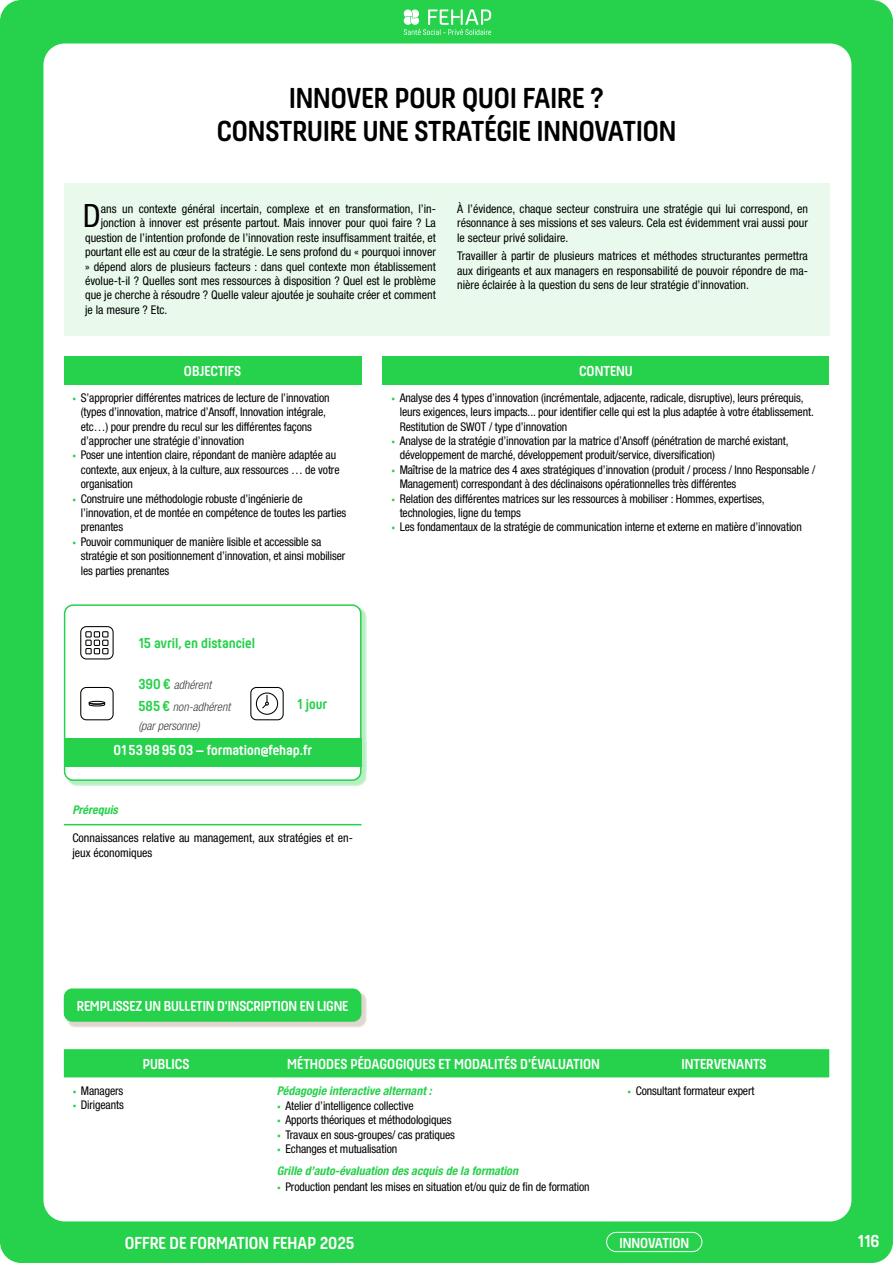
<style>
.page{position:relative;width:893px;height:1263px;background:#26d14b}
.page>*{position:absolute;margin:0;border:0;box-sizing:border-box;transform-origin:0 0}
.t1{font:condensed 32.1px "Helvetica Neue LT Pro";color:#000}
.t2{font:700 30px/33px "Hansom FY";color:#000;text-align:center}
.t3{font:700 18px "Hansom FY";color:#fff}
.t4{font:700 15px "Hansom FY";color:#fff}
.t5{font:700 15px "Hansom FY";color:#26d14b}
.t6{font:condensed 12px/14.4px "Helvetica Neue LT Pro";letter-spacing:-.01em;color:#000}
.t7{font:italic 700 condensed 12px/22.5px "Helvetica Neue LT Pro";color:#26d14b}
.t8{font:italic 300 condensed 12px/22.2px "Helvetica Neue LT Pro";color:#3c3c3b}
.s1{font-family:"Acumin Variable Concept";font-stretch:normal;color:#26d14b}
.s2{font-family:"Hansom FY";font-weight:700;font-style:normal;font-stretch:normal;font-size:15px;color:#26d14b}
.s3{font-family:"Acumin Variable Concept";font-weight:400;font-style:normal;font-stretch:normal}
.s4{font-weight:400;font-style:normal;color:#000}
</style>
<div class="page">
<div style="left:43px;top:43px;width:808px;height:1178px;background:#fff;border-radius:21px"></div>
<svg style="left:404px;top:9px;width:87px;height:26px"></svg>
<div style="left:606px;top:1232px;width:96px;height:20px;border:1px solid #fff;border-radius:10px"></div>
<div style="left:64px;top:1049px;width:765px;height:28px;background:#26d14b"></div>
<div style="left:383px;top:356px;width:446px;height:29px;background:#26d14b"></div>
<div style="left:64px;top:356px;width:297px;height:29px;background:#26d14b"></div>
<div style="left:64px;top:183px;width:765px;height:152px;background:#e9faed"></div>
<hr style="left:64px;top:824px;width:297px;height:1px;background:#26d14b">
<div style="left:67px;top:993px;width:300px;height:34px;background:#dfd7cd"></div>
<div style="left:64px;top:988px;width:297px;height:34px;background:#26d14b;border-radius:9px"></div>
<div style="left:68px;top:609px;width:299px;height:177px;background:#26d14b;opacity:.33"></div>
<div style="left:65px;top:605px;width:296px;height:175px;background:#fff;border-radius:9px"></div>
<div style="left:64px;top:738px;width:297px;height:28px;background:#26d14b"></div>
<div style="left:80px;top:626px;width:34px;height:33px;border:1px solid #000;border-radius:6px"></div>
<div style="left:85px;top:631px;width:7px;height:6px;border:1px solid #000"></div>
<div style="left:102px;top:631px;width:7px;height:6px;border:1px solid #000"></div>
<div style="left:85px;top:640px;width:7px;height:6px;border:1px solid #000"></div>
<div style="left:102px;top:640px;width:7px;height:6px;border:1px solid #000"></div>
<div style="left:85px;top:648px;width:7px;height:6px;border:1px solid #000"></div>
<svg style="left:94px;top:631px;width:6px;height:23px"></svg>
<div style="left:102px;top:648px;width:7px;height:6px;border:1px solid #000"></div>
<div style="left:80px;top:687px;width:34px;height:33px;border:1px solid #000;border-radius:6px"></div>
<div style="left:89px;top:701px;width:16px;height:4px;border:1px solid #000;border-radius:50%"></div>
<svg style="left:88px;top:702px;width:18px;height:5px"></svg>
<div style="left:256px;top:692px;width:22px;height:23px;border:1px solid #000;border-radius:50%"></div>
<svg style="left:261px;top:695px;width:8px;height:14px"></svg>
<div style="left:250px;top:687px;width:34px;height:33px;border:1px solid #000;border-radius:6px"></div>
<div style="left:64px;top:604px;width:297px;height:177px;border:2px solid #26d14b;border-radius:9px"></div>
<h2 class="t2" style="left:217px;top:81px;width:461px">INNOVER POUR QUOI FAIRE ?<br>CONSTRUIRE UNE STRATÉGIE INNOVATION</h2>
<h1 class="t1" style="left:83px;top:197px;width:19px">D</h1>
<p class="t6" style="left:101px;top:201px;width:337px">ans un contexte général incertain, complexe et en transformation, l’in-</p>
<p class="t6" style="left:101px;top:216px;width:337px">jonction à innover est présente partout. Mais innover pour quoi faire ? La</p>
<p class="t6" style="left:85px;top:230px;width:352px">question de l’intention profonde de l’innovation reste insuffisamment traitée, et</p>
<p class="t6" style="left:85px;top:245px;width:352px">pourtant elle est au cœur de la stratégie. Le sens profond du « pourquoi innover</p>
<p class="t6" style="left:85px;top:259px;width:352px">» dépend alors de plusieurs facteurs : dans quel contexte mon établissement</p>
<p class="t6" style="left:85px;top:273px;width:352px">évolue-t-il ? Quelles sont mes ressources à disposition ? Quel est le problème</p>
<p class="t6" style="left:85px;top:288px;width:352px">que je cherche à résoudre ? Quelle valeur ajoutée je souhaite créer et comment</p>
<p class="t6" style="left:85px;top:302px;width:84px">je la mesure ? Etc.</p>
<p class="t6" style="left:457px;top:201px;width:352px;text-align:justify">À l’évidence, chaque secteur construira une stratégie qui lui correspond, en résonnance à ses missions et ses valeurs. Cela est évidemment vrai aussi pour le secteur privé solidaire.</p>
<p class="t6" style="left:457px;top:249px;width:352px;text-align:justify">Travailler à partir de plusieurs matrices et méthodes structurantes permettra aux dirigeants et aux managers en responsabilité de pouvoir répondre de ma&shy;nière éclairée à la question du sens de leur stratégie d’innovation.</p>
<p class="t4" style="left:184px;top:363px;width:59px">OBJECTIFS</p>
<p class="t6" style="left:81px;top:390px;width:250px;text-indent:-9px"><span class="s1">•</span> S’approprier différentes matrices de lecture de l’innovation (types d’innovation, matrice d’Ansoff, Innovation intégrale, etc…) pour prendre du recul sur les différentes façons d’approcher une stratégie d’innovation</p>
<p class="t6" style="left:81px;top:448px;width:260px;text-indent:-9px"><span class="s1">•</span> Poser une intention claire, répondant de manière adaptée au contexte, aux enjeux, à la culture, aux ressources … de votre organisation</p>
<p class="t6" style="left:81px;top:491px;width:267px;text-indent:-9px"><span class="s1">•</span> Construire une méthodologie robuste d’ingénierie de l’innovation, et de montée en compétence de toutes les parties prenantes</p>
<p class="t6" style="left:81px;top:534px;width:266px;text-indent:-9px"><span class="s1">•</span> Pouvoir communiquer de manière lisible et accessible sa stratégie et son positionnement d’innovation, et ainsi mobiliser les parties prenantes</p>
<p class="t5" style="left:138px;top:635px;width:118px">15 avril, en distanciel</p>
<p class="t8" style="left:138px;top:673px;width:93px"><span class="s2">390€</span> adhérent<br><span class="s2">585€</span> non-adhérent</p>
<p class="t8" style="left:138px;top:714px;width:63px">(par personne)</p>
<p class="t5" style="left:297px;top:696px;width:31px">1 jour</p>
<p class="t4" style="left:114px;top:742px;width:200px">01 53989503 – formation@fehap.fr</p>
<p class="t7" style="left:72px;top:798px;width:47px">Prérequis</p>
<p class="t6" style="left:72px;top:831px;width:282px">Connaissances relative au management, aux stratégies et en&shy;jeux économiques</p>
<p class="t4" style="left:579px;top:363px;width:55px">CONTENU</p>
<p class="t6" style="left:400px;top:390px;width:416px;text-indent:-9px"><span class="s1">•</span> Analyse des 4 types d’innovation (incrémentale, adjacente, radicale, disruptive), leurs prérequis, leurs exigences, leurs impacts... pour identifier celle qui est la plus adaptée à votre établissement.<br>Restitution de SWOT / type d’innovation</p>
<p class="t6" style="left:400px;top:433px;width:390px;text-indent:-9px"><span class="s1">•</span> Analyse de la stratégie d’innovation par la matrice d’Ansoff (pénétration de marché existant, développement de marché, développement produit/service, diversification)</p>
<p class="t6" style="left:400px;top:462px;width:417px;text-indent:-9px"><span class="s1">•</span> Maîtrise de la matrice des 4 axes stratégiques d’innovation (produit / process / Inno Responsable /<br>Management) correspondant à des déclinaisons opérationnelles très différentes</p>
<p class="t6" style="left:400px;top:491px;width:366px;text-indent:-9px"><span class="s1">•</span> Relation des différentes matrices sur les ressources à mobiliser : Hommes, expertises, technologies, ligne du temps</p>
<p class="t6" style="left:391px;top:520px;width:412px"><span class="s1">•</span> Les fondamentaux de la stratégie de communication interne et externe en matière d’innovation</p>
<p class="t4" style="left:77px;top:997px;width:273px">REMPLISSEZ UN BULLETIN D'INSCRIPTION EN LIGNE</p>
<p class="t6" style="left:72px;top:1083px;width:52px"><span class="s1">•</span> Managers</p>
<p class="t6" style="left:72px;top:1097px;width:53px"><span class="s1">•</span> Dirigeants</p>
<p class="t4" style="left:143px;top:1055px;width:48px">PUBLICS</p>
<p class="t4" style="left:287px;top:1055px;width:314px">MÉTHODES PÉDAGOGIQUES ET MODALITÉS D'ÉVALUATION</p>
<p class="t4" style="left:681px;top:1055px;width:87px">INTERVENANTS</p>
<p class="t7" style="left:277px;top:1079px;width:156px">Pédagogie interactive alternant :</p>
<p class="t6" style="left:277px;top:1098px;width:138px"><span class="s1">•</span> Atelier d’intelligence collective</p>
<p class="t6" style="left:277px;top:1112px;width:176px"><span class="s1">•</span> Apports théoriques et méthodologiques</p>
<p class="t6" style="left:277px;top:1127px;width:180px"><span class="s1">•</span> Travaux en sous-groupes/ cas pratiques</p>
<p class="t7" style="left:277px;top:1137px;width:243px"><span class="s3">•</span> <span class="s4">Echanges et mutualisation<br></span>Grille d’auto-évaluation des acquis de la formation</p>
<p class="t6" style="left:277px;top:1179px;width:314px"><span class="s1">•</span> Production pendant les mises en situation et/ou quiz de fin de formation</p>
<p class="t6" style="left:627px;top:1083px;width:129px"><span class="s1">•</span> Consultant formateur expert</p>
<h3 class="t3" style="left:125px;top:1232px;width:231px">OFFRE DE FORMATION FEHAP 2025</h3>
<p class="t4" style="left:619px;top:1234px;width:71px">INNOVATION</p>
<h3 class="t3" style="left:857px;top:1230px;width:24px">116</h3>
</div>
